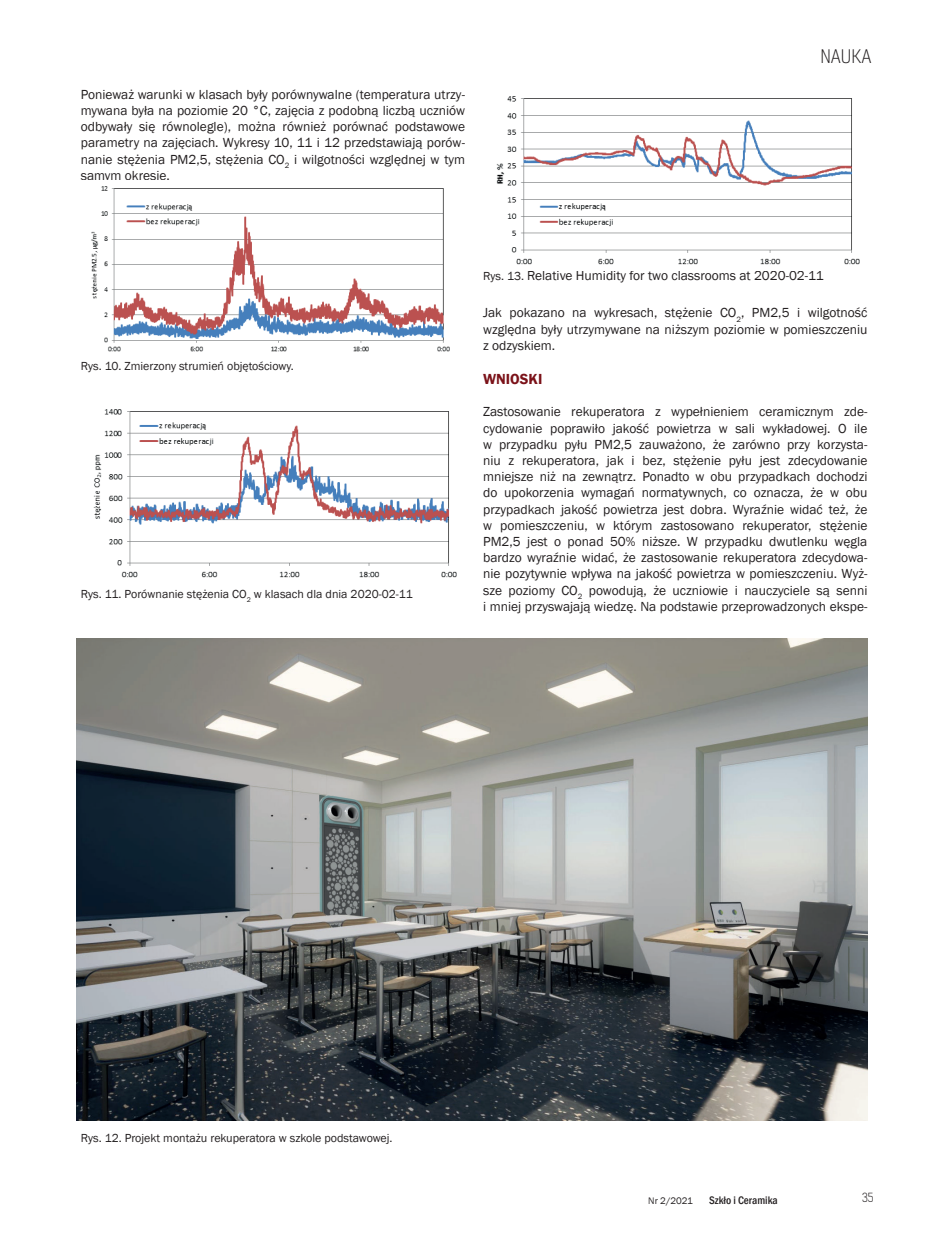
<style>
.page{position:relative;width:927px;height:1259px;background:#fff}
.page>*{position:absolute;margin:0;border:0;box-sizing:border-box;transform-origin:0 0}
.t1{font:300 18px "Kelson";color:#231f20}
.t2{font:600 15px "Franklin Gothic";color:#7b1219}
.t3{font:13.5px/16.2px "Franklin Gothic";color:#231f20;text-align:justify}
.t4{font:12px "Franklin Gothic";color:#231f20}
.t5{font:300 12px "Kelson Sans";color:#231f20}
.t6{font:500 condensed 11.25px "Franklin Gothic";color:#231f20}
.t7{font:9.75px "Franklin Gothic";color:#231f20}
.s1{font-size:12px}
</style>
<div class="page">
<img style="left:77px;top:638px;width:791px;height:482px">
<img style="left:91px;top:186px;width:359px;height:166px">
<img style="left:93px;top:409px;width:364px;height:169px">
<img style="left:496px;top:96px;width:364px;height:169px">
<p class="t3" style="left:81px;top:86px;width:386px">Ponieważ warunki w klasach były porównywalne (temperatura utrzy&shy;mywana była na poziomie 20 °C, zajęcia z podobną liczbą uczniów odbywały się równolegle), można również porównać podstawowe parametry na zajęciach. Wykresy 10, 11 i 12 przedstawiają porów&shy;nanie stężenia PM2,5, stężenia CO<sub>2</sub> i wilgotności względnej w tym samym okresie.</p>
<h1 class="t1" style="left:820px;top:45px;width:53px">NAUKA</h1>
<p class="t4" style="left:81px;top:358px;width:215px">Rys. 10. Zmierzony strumień objętościowy.</p>
<p class="t4" style="left:81px;top:587px;width:333px">Rys. 11. Porównanie stężenia CO<sub>2</sub> w klasach dla dnia 2020-02-11</p>
<p class="t3" style="left:483px;top:268px;width:342px"><span class="s1">Rys. 13.</span> Relative Humidity for two classrooms at 2020-02-11</p>
<p class="t3" style="left:483px;top:305px;width:386px">Jak pokazano na wykresach, stężenie CO<sub>2</sub>, PM2,5 i wilgotność względna były utrzymywane na niższym poziomie w pomieszczeniu z odzyskiem.</p>
<p class="t2" style="left:483px;top:370px;width:61px">WNIOSKI</p>
<p class="t3" style="left:483px;top:404px;width:386px">Zastosowanie rekuperatora z wypełnieniem ceramicznym zde&shy;cydowanie poprawiło jakość powietrza w sali wykładowej. O ile w przypadku pyłu PM2,5 zauważono, że zarówno przy korzysta&shy;niu z rekuperatora, jak i bez, stężenie pyłu jest zdecydowanie mniejsze niż na zewnątrz. Ponadto w obu przypadkach dochodzi do upokorzenia wymagań normatywnych, co oznacza, że w obu przypadkach jakość powietrza jest dobra. Wyraźnie widać też, że w pomieszczeniu, w którym zastosowano rekuperator, stężenie PM2,5 jest o ponad 50% niższe. W przypadku dwutlenku węgla bardzo wyraźnie widać, że zastosowanie rekuperatora zdecydowa&shy;nie pozytywnie wpływa na jakość powietrza w pomieszczeniu. Wyż&shy;sze poziomy CO<sub>2</sub> powodują, że uczniowie i nauczyciele są senni i mniej przyswajają wiedzę. Na podstawie przeprowadzonych ekspe-</p>
<p class="t4" style="left:81px;top:1130px;width:313px">Rys. 12. Projekt montażu rekuperatora w szkole podstawowej.</p>
<p class="t7" style="left:648px;top:1194px;width:46px">Nr 2/2021</p>
<p class="t6" style="left:709px;top:1192px;width:70px">Szkło i Ceramika</p>
<p class="t5" style="left:862px;top:1189px;width:13px">35</p>
</div>
